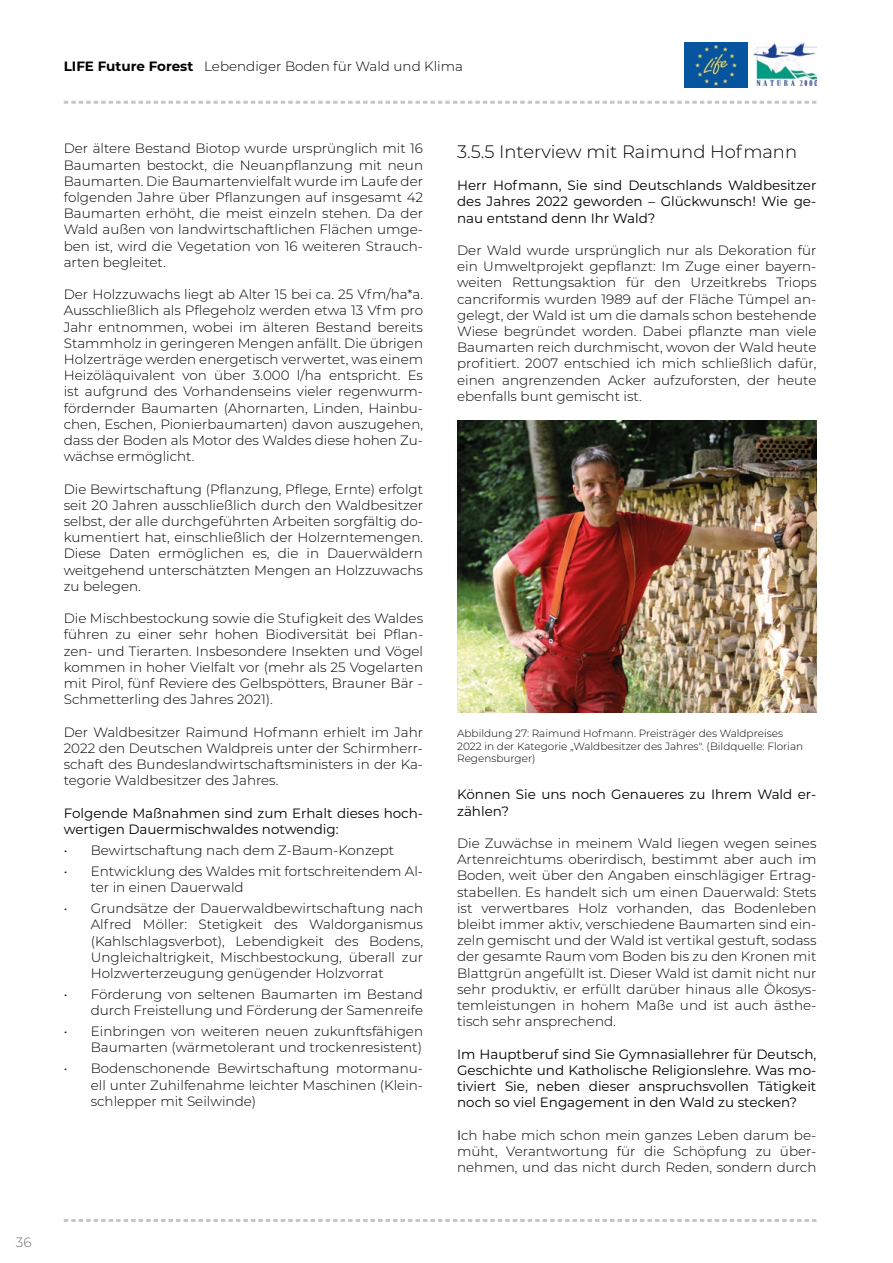
<style>
.page{position:relative;width:893px;height:1263px;background:#fff}
.page>*{position:absolute;margin:0;border:0;box-sizing:border-box;transform-origin:0 0}
.t1{font:300 18px "Montserrat";color:#000}
.t2{font:300 13.5px/16.2px "Montserrat";color:#000;text-align:justify}
.t3{font:13.5px/16.2px "Montserrat";color:#000}
.t4{font:300 13.5px "Montserrat";color:#706f6f}
.t5{font:300 10.5px/12.6px "Montserrat";color:#000}
.s1{font-weight:700}
.s2{font-weight:400}
</style>
<div class="page">
<svg style="left:64px;top:101px;width:752px;height:3px"></svg>
<svg style="left:64px;top:1219px;width:752px;height:3px"></svg>
<img style="left:685px;top:43px;width:62px;height:45px">
<img style="left:754px;top:43px;width:62px;height:43px">
<img style="left:457px;top:421px;width:359px;height:291px">
<p class="t4" style="left:16px;top:1233px;width:17px">36</p>
<p class="t2" style="left:64px;top:58px;width:401px"><span class="s1">LIFE Future Forest</span> Lebendiger Boden für Wald und Klima</p>
<p class="t2" style="left:64px;top:140px;width:361px">Der ältere Bestand Biotop wurde ursprünglich mit 16<br>Baumarten bestockt, die Neuanpflanzung mit neun Baumarten. Die Baumartenvielfalt wurde im Laufe der folgenden Jahre über Pflanzungen auf insgesamt 42<br>Baumarten erhöht, die meist einzeln stehen. Da der Wald außen von landwirtschaftlichen Flächen umge&shy;ben ist, wird die Vegetation von 16 weiteren Strauch&shy;arten begleitet.</p>
<p class="t2" style="left:64px;top:286px;width:361px">Der Holzzuwachs liegt ab Alter 15 bei ca. 25 Vfm/ha*a.<br>Ausschließlich als Pflegeholz werden etwa 13 Vfm pro Jahr entnommen, wobei im älteren Bestand bereits Stammholz in geringeren Mengen anfällt. Die übrigen Holzerträge werden energetisch verwertet, was einem Heizöläquivalent von über 3.000 l/ha entspricht. Es ist aufgrund des Vorhandenseins vieler regenwurm&shy;fördernder Baumarten (Ahornarten, Linden, Hainbu&shy;chen, Eschen, Pionierbaumarten) davon auszugehen, dass der Boden als Motor des Waldes diese hohen Zu&shy;wächse ermöglicht.</p>
<p class="t2" style="left:64px;top:480px;width:361px">Die Bewirtschaftung (Pflanzung, Pflege, Ernte) erfolgt seit 20 Jahren ausschließlich durch den Waldbesitzer selbst, der alle durchgeführten Arbeiten sorgfältig do&shy;kumentiert hat, einschließlich der Holzerntemengen.<br>Diese Daten ermöglichen es, die in Dauerwäldern weitgehend unterschätzten Mengen an Holzzuwachs zu belegen.</p>
<p class="t2" style="left:64px;top:610px;width:361px">Die Mischbestockung sowie die Stufigkeit des Waldes führen zu einer sehr hohen Biodiversität bei Pflan&shy;zen- und Tierarten. Insbesondere Insekten und Vögel kommen in hoher Vielfalt vor (mehr als 25 Vogelarten mit Pirol, fünf Reviere des Gelbspötters, Brauner Bär - Schmetterling des Jahres 2021).</p>
<p class="t2" style="left:64px;top:723px;width:361px">Der Waldbesitzer Raimund Hofmann erhielt im Jahr 2022 den Deutschen Waldpreis unter der Schirmherr&shy;schaft des Bundeslandwirtschaftsministers in der Ka&shy;tegorie Waldbesitzer des Jahres.</p>
<p class="t3" style="left:64px;top:804px;width:361px">Folgende Maßnahmen sind zum Erhalt dieses hoch&shy;wertigen Dauermischwaldes notwendig:</p>
<p class="t2" style="left:64px;top:841px;width:332px">• Bewirtschaftung nach dem Z-Baum-Konzept</p>
<p class="t2" style="left:91px;top:862px;width:334px;text-indent:-27px">• Entwicklung des Waldes mit fortschreitendem Al&shy;ter in einen Dauerwald</p>
<p class="t2" style="left:91px;top:900px;width:334px;text-indent:-27px">• Grundsätze der Dauerwaldbewirtschaftung nach Alfred Möller: Stetigkeit des Waldorganismus (Kahlschlagsverbot), Lebendigkeit des Bodens, Ungleichaltrigkeit, Mischbestockung, überall zur Holzwerterzeugung genügender Holzvorrat</p>
<p class="t2" style="left:64px;top:985px;width:361px;text-align:right">• Förderung von seltenen Baumarten im Bestand durch Freistellung und Förderung der Samenreife</p>
<p class="t2" style="left:64px;top:1023px;width:361px;text-align:right">• Einbringen von weiteren neuen zukunftsfähigen<br>Baumarten (wärmetolerant und trockenresistent)</p>
<p class="t2" style="left:91px;top:1060px;width:334px;text-indent:-27px">• Bodenschonende Bewirtschaftung motormanu&shy;ell unter Zuhilfenahme leichter Maschinen (Klein&shy;schlepper mit Seilwinde)</p>
<h1 class="t1" style="left:457px;top:139px;width:342px">3.5.5 Interview mit Raimund Hofmann</h1>
<p class="t3" style="left:457px;top:177px;width:361px;text-align:justify">Herr Hofmann, Sie sind Deutschlands Waldbesitzer des Jahres 2022 geworden – Glückwunsch! Wie ge&shy;nau entstand denn Ihr Wald?</p>
<p class="t2" style="left:457px;top:242px;width:361px">Der Wald wurde ursprünglich nur als Dekoration für ein Umweltprojekt gepflanzt: Im Zuge einer bayern&shy;weiten Rettungsaktion für den Urzeitkrebs Triops cancriformis wurden 1989 auf der Fläche Tümpel an&shy;gelegt, der Wald ist um die damals schon bestehende Wiese begründet worden. Dabei pflanzte man viele Baumarten reich durchmischt, wovon der Wald heute profitiert. 2007 entschied ich mich schließlich dafür, einen angrenzenden Acker aufzuforsten, der heute ebenfalls bunt gemischt ist.</p>
<p class="t5" style="left:457px;top:727px;width:348px">Abbildung 27: Raimund Hofmann. Preisträger des Waldpreises<br>2022 in der Kategorie „Waldbesitzer des Jahres". (Bildquelle: Florian<br>Regensburger)</p>
<p class="t3" style="left:457px;top:786px;width:361px">Können Sie uns noch Genaueres zu Ihrem Wald er&shy;zählen?</p>
<p class="t2" style="left:457px;top:835px;width:361px">Die Zuwächse in meinem Wald liegen wegen seines Artenreichtums oberirdisch, bestimmt aber auch im Boden, weit über den Angaben einschlägiger Ertrag&shy;stabellen. Es handelt sich um einen Dauerwald: Stets ist verwertbares Holz vorhanden, das Bodenleben bleibt immer aktiv, verschiedene Baumarten sind ein&shy;zeln gemischt und der Wald ist vertikal gestuft, sodass der gesamte Raum vom Boden bis zu den Kronen mit Blattgrün angefüllt ist. Dieser Wald ist damit nicht nur sehr produktiv, er erfüllt darüber hinaus alle Ökosys&shy;temleistungen in hohem Maße und ist auch ästhe&shy;tisch sehr ansprechend.</p>
<p class="t3" style="left:457px;top:1045px;width:361px;text-align:justify">Im Hauptberuf sind Sie Gymnasiallehrer für Deutsch, Geschichte und Katholische Religionslehre. Was mo&shy;tiviert Sie, neben dieser anspruchsvollen Tätigkeit noch so viel Engagement in den Wald zu stecken?</p>
<p class="t2" style="left:457px;top:1126px;width:361px"><span class="s2">I</span>ch habe mich schon mein ganzes Leben darum be&shy;müht, Verantwortung für die Schöpfung zu über&shy;nehmen, und das nicht durch Reden, sondern durch</p>
</div>
